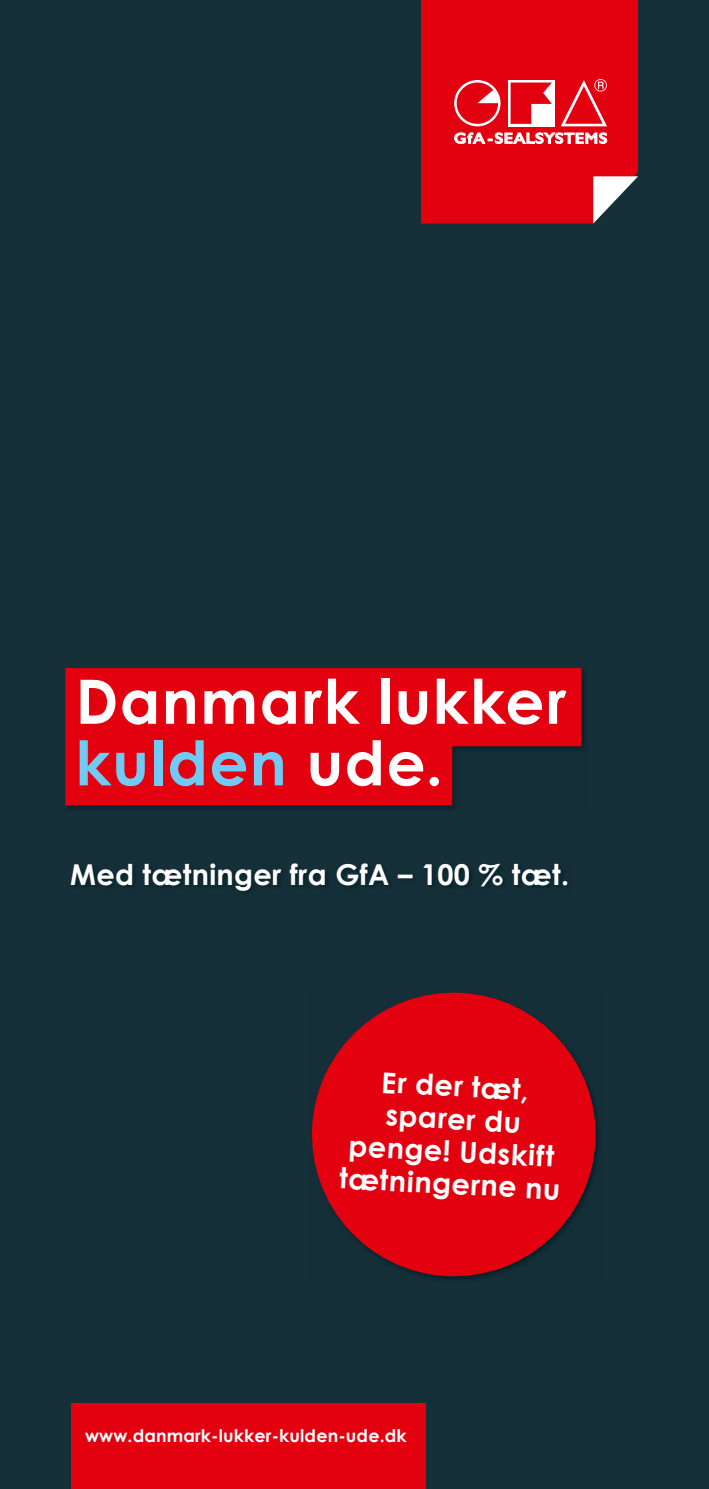
<style>
.page{position:relative;width:709px;height:1489px;background:#fff}
.page>*{position:absolute;margin:0;border:0;box-sizing:border-box;transform-origin:0 0}
.t1{font:700 61.25px/61.5px "Century Gothic Pro";letter-spacing:.025em;color:#fff}
.t2{font:700 28.75px/32.5px "Century Gothic";letter-spacing:.01em;color:#fff;text-align:center}
.t3{font:700 17.5px "Century Gothic";letter-spacing:.01em;color:#fff}
.s1{color:#70caf3}
</style>
<div class="page">
<div style="left:0;top:0;width:709px;height:1488px;background:#153039"></div>
<svg style="left:311px;top:992px;width:286px;height:286px;fill:#e3000f"></svg>
<div style="left:71px;top:1403px;width:354px;height:85px;background:#e3000f"></div>
<svg style="left:65px;top:668px;width:516px;height:137px;background:#cc0413"></svg>
<div style="left:421px;top:0;width:217px;height:223px;background:#e3000f"></div>
<svg style="left:593px;top:176px;width:45px;height:47px"></svg>
<svg style="left:454px;top:79px;width:153px;height:65px;background:#eb4a55"></svg>
<h1 class="t1" style="left:75px;top:669px;width:492px">Danmark lukker <span class="s1">kulden</span> ude.</h1>
<p class="t2" style="left:70px;top:857px;width:500px">Med tætninger fra GfA – 100 % tæt.</p>
<p class="t2" style="left:345px;top:1063px;width:223px;rotate:3deg">Er der tæt, sparer du penge! Udskift tætningerne nu</p>
<p class="t3" style="left:85px;top:1424px;width:323px">www.danmark-lukker-kulden-ude.dk</p>
</div>
